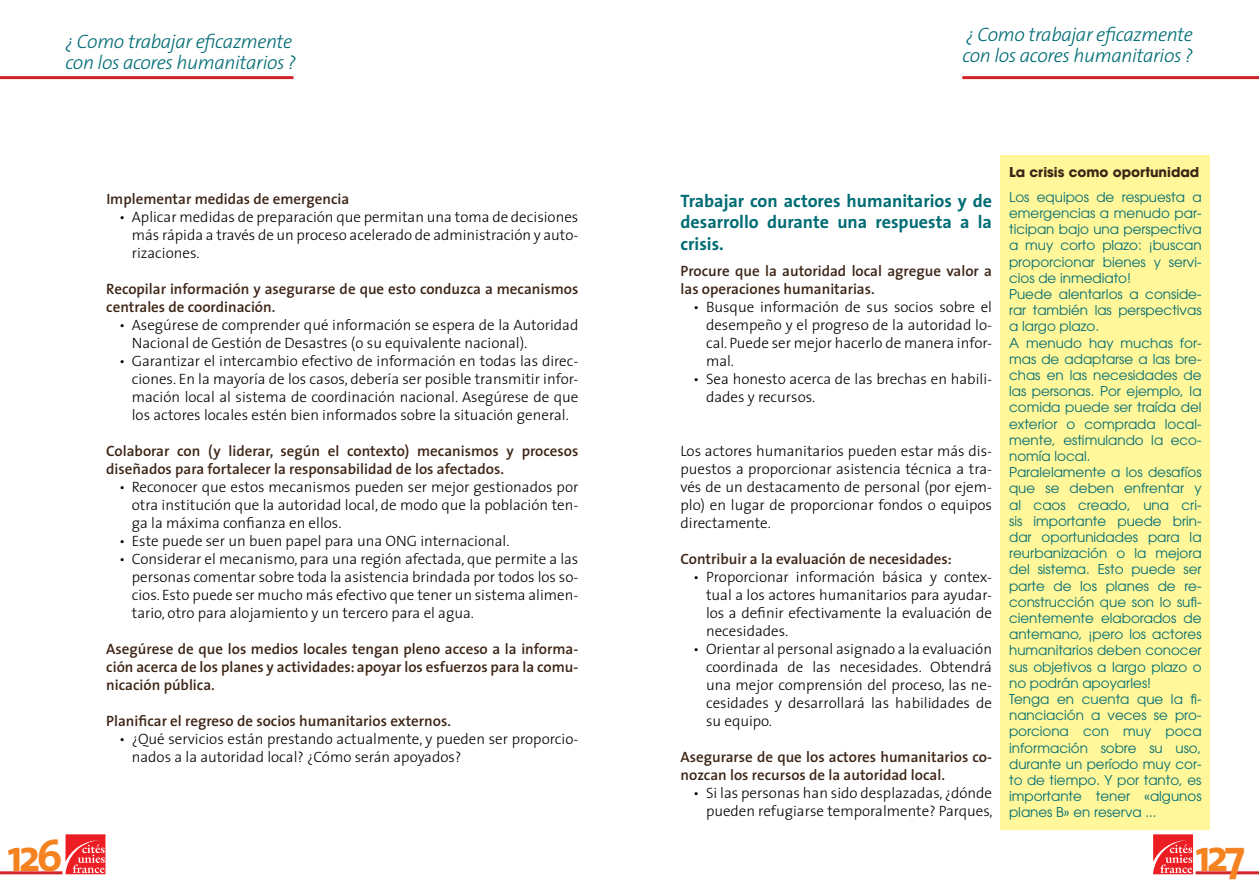
<style>
.page{position:relative;width:1259px;height:893px;background:#fff}
.page>*{position:absolute;margin:0;border:0;box-sizing:border-box;transform-origin:0 0}
.t1{font:700 45px "The Sans";letter-spacing:-.09em;color:#f58220}
.t2{font:italic 300 19.5px/21px "The Sans";letter-spacing:-.02em;color:#006c74}
.t3{font:700 18px/21.6px "The Sans";color:#006c74;text-align:justify}
.t4{font:300 15px/18px "The Sans";color:#000;text-align:justify}
.t5{font:600 15px/18px "The Sans";color:#3c2415}
.t6{font:13.5px/16.2px "ITC Avant Garde Std";color:#006c74}
.t7{font:700 13.5px "ITC Avant Garde Std";color:#3c2415}
</style>
<div class="page">
<hr style="left:0;top:871px;width:63px;height:3px;background:#d2232a">
<hr style="left:1195px;top:871px;width:64px;height:3px;background:#d2232a">
<svg style="left:66px;top:834px;width:39px;height:40px;background:#f0474d"></svg>
<svg style="left:1153px;top:834px;width:40px;height:40px;background:#f0474d"></svg>
<hr style="left:0;top:76px;width:293px;height:3px;background:#d2232a">
<hr style="left:962px;top:76px;width:297px;height:3px;background:#d2232a">
<div style="left:1000px;top:155px;width:210px;height:674px;background:#fff799"></div>
<h2 class="t2" style="left:65px;top:30px;width:232px">¿ Como trabajar eficazmente con los acores humanitarios ?</h2>
<h2 class="t2" style="left:962px;top:24px;width:232px">¿ Como trabajar eficazmente con los acores humanitarios ?</h2>
<p class="t5" style="left:106px;top:190px;width:244px">Implementar medidas de emergencia</p>
<p class="t4" style="left:132px;top:208px;width:448px;text-indent:-13px">• Aplicar medidas de preparación que permitan una toma de decisiones más rápida a través de un proceso acelerado de administración y auto&shy;rizaciones.</p>
<p class="t5" style="left:106px;top:280px;width:473px">Recopilar información y asegurarse de que esto conduzca a mecanismos centrales de coordinación.</p>
<p class="t4" style="left:132px;top:316px;width:448px;text-indent:-13px">• Asegúrese de comprender qué información se espera de la Autoridad<br>Nacional de Gestión de Desastres (o su equivalente nacional).</p>
<p class="t4" style="left:132px;top:352px;width:448px;text-indent:-13px">• Garantizar el intercambio efectivo de información en todas las direc&shy;ciones. En la mayoría de los casos, debería ser posible transmitir infor&shy;mación local al sistema de coordinación nacional. Asegúrese de que los actores locales estén bien informados sobre la situación general.</p>
<p class="t5" style="left:106px;top:442px;width:473px">Colaborar con (y liderar, según el contexto) mecanismos y procesos diseñados para fortalecer la responsabilidad de los afectados.</p>
<p class="t4" style="left:132px;top:478px;width:448px;text-indent:-13px">• Reconocer que estos mecanismos pueden ser mejor gestionados por otra institución que la autoridad local, de modo que la población ten&shy;ga la máxima confianza en ellos.</p>
<p class="t4" style="left:119px;top:532px;width:392px">• Este puede ser un buen papel para una ONG internacional.</p>
<p class="t4" style="left:132px;top:550px;width:448px;text-indent:-13px">• Considerar el mecanismo, para una región afectada, que permite a las personas comentar sobre toda la asistencia brindada por todos los so&shy;cios. Esto puede ser mucho más efectivo que tener un sistema alimen&shy;tario, otro para alojamiento y un tercero para el agua.</p>
<p class="t5" style="left:106px;top:640px;width:473px;text-align:justify">Asegúrese de que los medios locales tengan pleno acceso a la informa&shy;ción acerca de los planes y actividades: apoyar los esfuerzos para la comu&shy;nicación pública.</p>
<p class="t5" style="left:106px;top:712px;width:346px">Planificar el regreso de socios humanitarios externos.</p>
<p class="t4" style="left:132px;top:730px;width:448px;text-indent:-13px">• ¿Qué servicios están prestando actualmente, y pueden ser proporcio&shy;nados a la autoridad local? ¿Cómo serán apoyados?</p>
<p class="t3" style="left:680px;top:189px;width:313px">Trabajar con actores humanitarios y de desarrollo durante una respuesta a la crisis.</p>
<p class="t5" style="left:680px;top:262px;width:313px">Procure que la autoridad local agregue valor a las operaciones humanitarias.</p>
<p class="t4" style="left:706px;top:298px;width:287px;text-indent:-13px">• Busque información de sus socios sobre el desempeño y el progreso de la autoridad lo&shy;cal. Puede ser mejor hacerlo de manera infor&shy;mal.</p>
<p class="t4" style="left:706px;top:370px;width:287px;text-indent:-13px">• Sea honesto acerca de las brechas en habili&shy;dades y recursos.</p>
<p class="t4" style="left:680px;top:442px;width:313px">Los actores humanitarios pueden estar más dis&shy;puestos a proporcionar asistencia técnica a tra&shy;vés de un destacamento de personal (por ejem&shy;plo) en lugar de proporcionar fondos o equipos directamente.</p>
<p class="t5" style="left:680px;top:550px;width:273px">Contribuir a la evaluación de necesidades:</p>
<p class="t4" style="left:706px;top:568px;width:287px;text-indent:-13px">• Proporcionar información básica y contex&shy;tual a los actores humanitarios para ayudar&shy;los a definir efectivamente la evaluación de necesidades.</p>
<p class="t4" style="left:706px;top:640px;width:287px;text-indent:-13px">• Orientar al personal asignado a la evaluación coordinada de las necesidades. Obtendrá una mejor comprensión del proceso, las ne&shy;cesidades y desarrollará las habilidades de su equipo.</p>
<p class="t5" style="left:680px;top:748px;width:313px">Asegurarse de que los actores humanitarios co&shy;nozcan los recursos de la autoridad local.</p>
<p class="t4" style="left:693px;top:784px;width:301px;text-align:right">• Si las personas han sido desplazadas, ¿dónde pueden refugiarse temporalmente? Parques,</p>
<p class="t7" style="left:1009px;top:163px;width:192px">La crisis como oportunidad</p>
<p class="t6" style="left:1009px;top:189px;width:194px">Los equipos de respuesta a emergencias a menudo par&shy;ticipan bajo una perspectiva a muy corto plazo: ¡buscan proporcionar bienes y servi&shy;cios de inmediato!<br>Puede alentarlos a conside&shy;rar también las perspectivas a largo plazo.<br>A menudo hay muchas for&shy;mas de adaptarse a las bre&shy;chas en las necesidades de las personas. Por ejemplo, la comida puede ser traída del exterior o comprada local&shy;mente, estimulando la eco&shy;nomía local.<br>Paralelamente a los desafíos que se deben enfrentar y al caos creado, una cri&shy;sis importante puede brin&shy;dar oportunidades para la reurbanización o la mejora del sistema. Esto puede ser parte de los planes de re&shy;construcción que son lo sufi&shy;cientemente elaborados de antemano, ¡pero los actores humanitarios deben conocer sus objetivos a largo plazo o no podrán apoyarles!<br>Tenga en cuenta que la fi&shy;nanciación a veces se pro&shy;porciona con muy poca información sobre su uso, durante un período muy cor&shy;to de tiempo. Y por tanto, es importante tener «algunos planes B» en reserva ...</p>
<h1 class="t1" style="left:7px;top:818px;width:57px">126</h1>
<h1 class="t1" style="left:1195px;top:818px;width:51px">127</h1>
</div>
